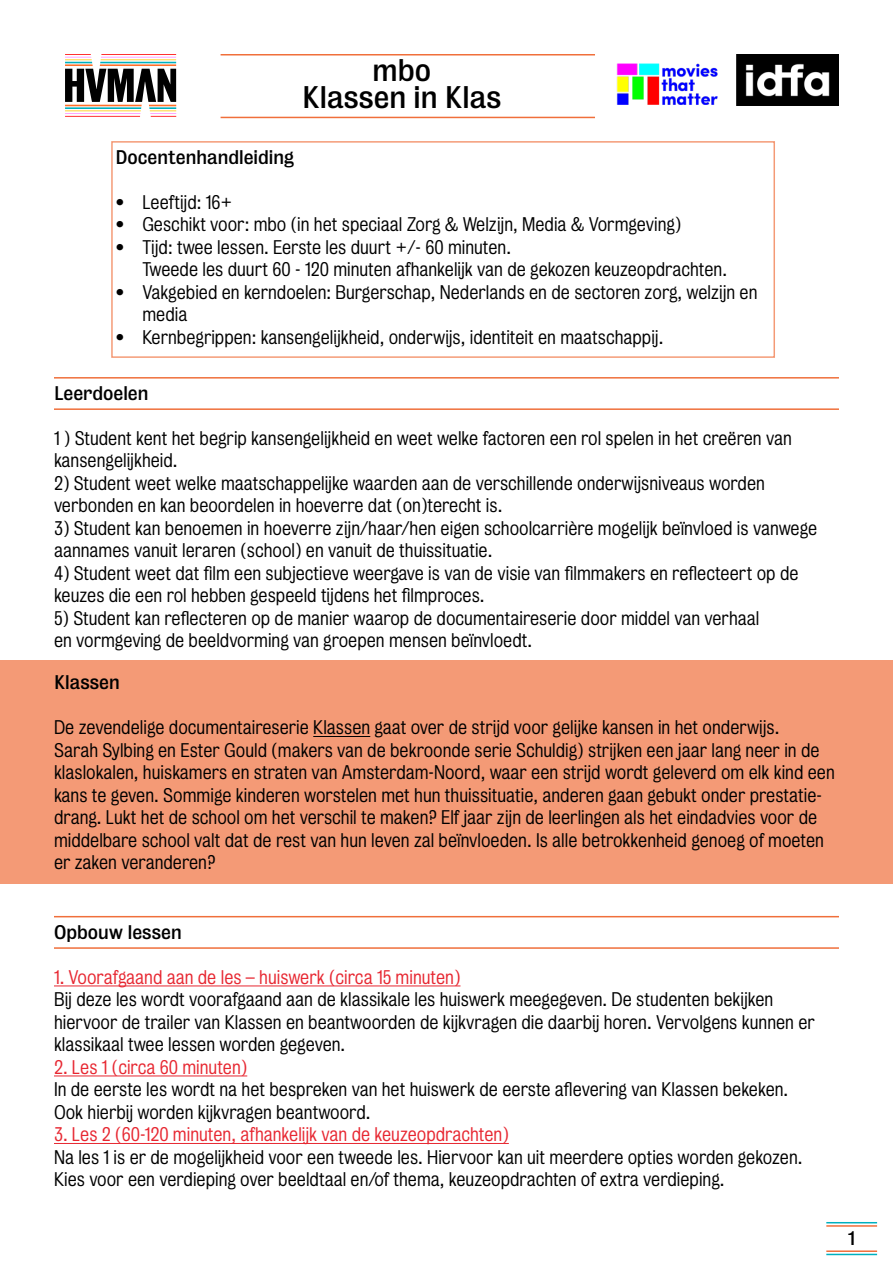
<style>
.page{position:relative;width:893px;height:1263px;background:#fff}
.page>*{position:absolute;margin:0;border:0;box-sizing:border-box;transform-origin:0 0}
.t1{font:28.5px/27px "Bureau Grot";color:#000;text-align:center}
.t2{font:300 18px/22.5px "Bureau Grot";color:#000}
.t3{font:300 18px "Bureau Grot";color:#e72731}
.t4{font:18px "Bureau Grot";color:#000}
.s1{color:#000101}
</style>
<div class="page">
<hr style="left:826px;top:1225px;width:51px;height:2px;background:#f06f3b">
<hr style="left:826px;top:1254px;width:51px;height:1px;background:#00b0bf">
<hr style="left:826px;top:1222px;width:51px;height:1px;background:#00b0bf">
<hr style="left:826px;top:1250px;width:51px;height:2px;background:#f06f3b">
<hr style="left:101px;top:59px;width:75px;height:1px;background:#ffc800">
<hr style="left:100px;top:62px;width:76px;height:1px;background:#00b0bf">
<hr style="left:65px;top:64px;width:28px;height:2px;background:#ff6e28">
<hr style="left:100px;top:64px;width:76px;height:2px;background:#ff6e28">
<svg style="left:101px;top:57px;width:75px;height:1px"></svg>
<hr style="left:101px;top:54px;width:75px;height:1px;background:#f00">
<svg style="left:65px;top:54px;width:27px;height:9px"></svg>
<svg style="left:65px;top:69px;width:111px;height:48px"></svg>
<img style="left:736px;top:55px;width:103px;height:51px">
<img style="left:616px;top:63px;width:102px;height:42px">
<hr style="left:221px;top:54px;width:374px;height:2px;background:#f06f3b">
<hr style="left:221px;top:117px;width:374px;height:1px;background:#f06f3b">
<div style="left:0;top:661px;width:893px;height:223px;background:#f49a76"></div>
<hr style="left:313px;top:736px;width:57px;height:1px;background:#000101">
<hr style="left:54px;top:377px;width:785px;height:2px;background:#f06f3b">
<hr style="left:54px;top:408px;width:785px;height:2px;background:#f06f3b">
<hr style="left:54px;top:986px;width:406px;height:1px;background:#e72731">
<hr style="left:54px;top:1076px;width:193px;height:1px;background:#e72731">
<hr style="left:54px;top:1143px;width:455px;height:1px;background:#e72731">
<hr style="left:54px;top:916px;width:785px;height:1px;background:#f06f3b">
<hr style="left:54px;top:947px;width:785px;height:2px;background:#f06f3b">
<h1 class="t1" style="left:302px;top:56px;width:201px">mbo<br>Klassen in Klas</h1>
<p class="t4" style="left:115px;top:146px;width:180px">Docentenhandleiding</p>
<p class="t2" style="left:115px;top:191px;width:118px">• Leeftijd: 16+</p>
<p class="t2" style="left:115px;top:213px;width:568px">• Geschikt voor: mbo (in het speciaal Zorg &amp; Welzijn, Media &amp; Vormgeving)</p>
<p class="t2" style="left:142px;top:236px;width:586px;text-indent:-27px">• Tijd: twee lessen. Eerste les duurt +/- 60 minuten.<br>Tweede les duurt 60 - 120 minuten afhankelijk van de gekozen keuzeopdrachten.</p>
<p class="t2" style="left:142px;top:281px;width:617px;text-indent:-27px">• Vakgebied en kerndoelen: Burgerschap, Nederlands en de sectoren zorg, welzijn en media</p>
<p class="t2" style="left:115px;top:326px;width:549px">• Kernbegrippen: kansengelijkheid, onderwijs, identiteit en maatschappij.</p>
<p class="t4" style="left:54px;top:382px;width:96px">Leerdoelen</p>
<p class="t2" style="left:54px;top:427px;width:739px">1 ) Student kent het begrip kansengelijkheid en weet welke factoren een rol spelen in het creëren van kansengelijkheid.</p>
<p class="t2" style="left:54px;top:472px;width:712px">2) Student weet welke maatschappelijke waarden aan de verschillende onderwijsniveaus worden verbonden en kan beoordelen in hoeverre dat (on)terecht is.</p>
<p class="t2" style="left:54px;top:517px;width:765px">3) Student kan benoemen in hoeverre zijn/haar/hen eigen schoolcarrière mogelijk beïnvloed is vanwege aannames vanuit leraren (school) en vanuit de thuissituatie.</p>
<p class="t2" style="left:54px;top:562px;width:746px">4) Student weet dat film een subjectieve weergave is van de visie van filmmakers en reflecteert op de keuzes die een rol hebben gespeeld tijdens het filmproces.</p>
<p class="t2" style="left:54px;top:607px;width:707px">5) Student kan reflecteren op de manier waarop de documentaireserie door middel van verhaal en vormgeving de beeldvorming van groepen mensen beïnvloedt.</p>
<p class="t4" style="left:54px;top:672px;width:67px">Klassen</p>
<p class="t2" style="left:54px;top:716px;width:782px">De zevendelige documentaireserie <span class="s1">Klassen</span> gaat over de strijd voor gelijke kansen in het onderwijs.<br>Sarah Sylbing en Ester Gould (makers van de bekroonde serie Schuldig) strijken een jaar lang neer in de klaslokalen, huiskamers en straten van Amsterdam-Noord, waar een strijd wordt geleverd om elk kind een kans te geven. Sommige kinderen worstelen met hun thuissituatie, anderen gaan gebukt onder prestatie&shy;drang. Lukt het de school om het verschil te maken? Elf jaar zijn de leerlingen als het eindadvies voor de middelbare school valt dat de rest van hun leven zal beïnvloeden. Is alle betrokkenheid genoeg of moeten er zaken veranderen?</p>
<p class="t4" style="left:54px;top:921px;width:129px">Opbouw lessen</p>
<p class="t3" style="left:54px;top:967px;width:408px">1. Voorafgaand aan de les – huiswerk (circa 15 minuten)</p>
<p class="t2" style="left:54px;top:988px;width:762px">Bij deze les wordt voorafgaand aan de klassikale les huiswerk meegegeven. De studenten bekijken hiervoor de trailer van Klassen en beantwoorden de kijkvragen die daarbij horen. Vervolgens kunnen er klassikaal twee lessen worden gegeven.</p>
<p class="t3" style="left:54px;top:1057px;width:195px">2. Les 1 (circa 60 minuten)</p>
<p class="t2" style="left:54px;top:1078px;width:736px">In de eerste les wordt na het bespreken van het huiswerk de eerste aflevering van Klassen bekeken.<br>Ook hierbij worden kijkvragen beantwoord.</p>
<p class="t3" style="left:54px;top:1124px;width:456px">3. Les 2 (60-120 minuten, afhankelijk van de keuzeopdrachten)</p>
<p class="t2" style="left:54px;top:1146px;width:750px">Na les 1 is er de mogelijkheid voor een tweede les. Hiervoor kan uit meerdere opties worden gekozen.<br>Kies voor een verdieping over beeldtaal en/of thema, keuzeopdrachten of extra verdieping.</p>
<p class="t4" style="left:848px;top:1228px;width:9px">1</p>
</div>
